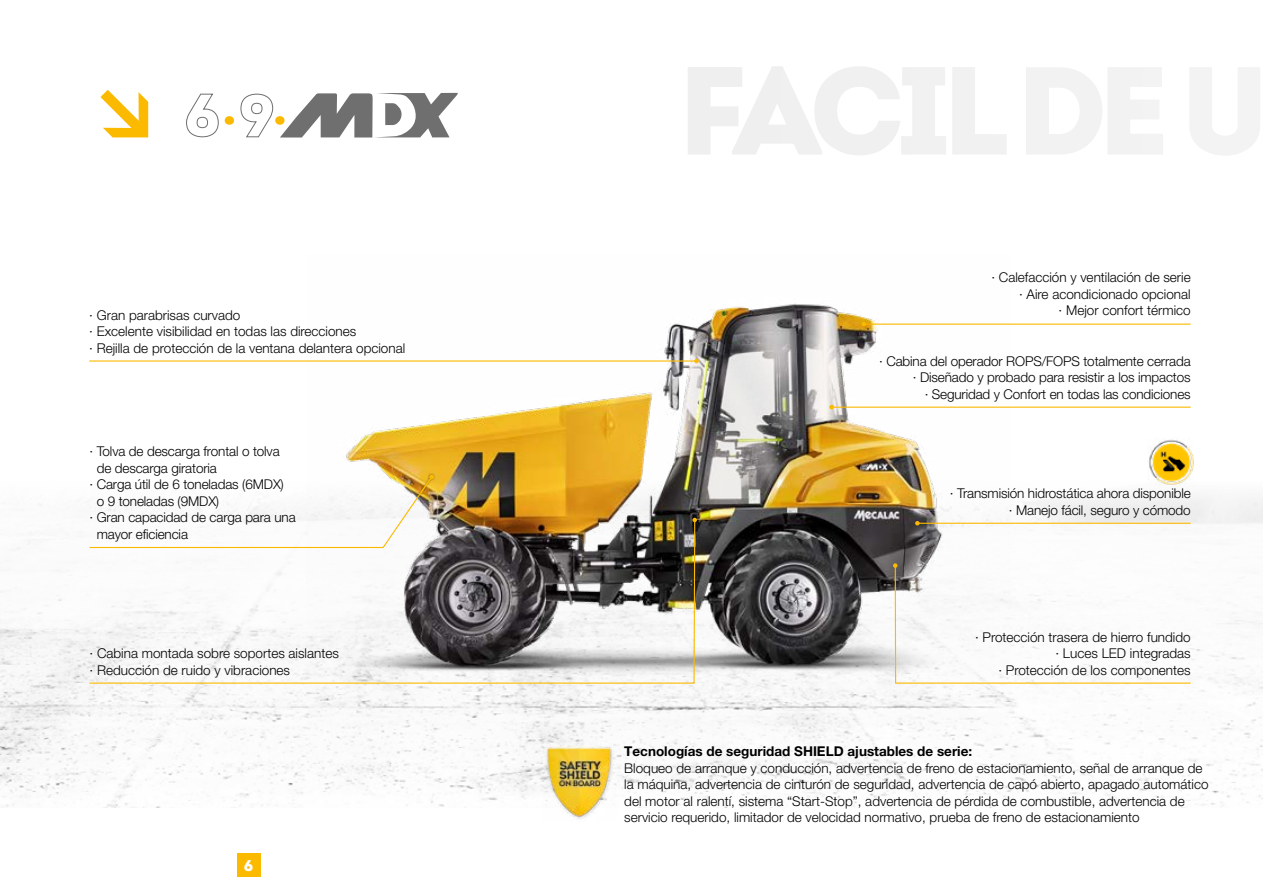
<style>
.page{position:relative;width:1263px;height:893px;background:#fff}
.page>*{position:absolute;margin:0;border:0;box-sizing:border-box;transform-origin:0 0}
.t1{font:900 15.45px "Intro";color:#fff}
.t2{font:300 13.5px/16.5px "Helvetica Neue LT Pro";color:#000;text-align:right}
.t3{font:700 13.5px "Helvetica Neue LT Pro";color:#000}
</style>
<div class="page">
<img style="left:0;top:495px;width:1263px;height:313px">
<svg style="left:100px;top:90px;width:48px;height:47px"></svg>
<div style="left:225px;top:116px;width:9px;height:9px;background:#fbba00;border-radius:50%"></div>
<div style="left:275px;top:116px;width:9px;height:9px;background:#fbba00;border-radius:50%"></div>
<svg style="left:280px;top:93px;width:178px;height:44px"></svg>
<svg style="left:240px;top:93px;width:33px;height:45px"></svg>
<svg style="left:186px;top:93px;width:33px;height:45px"></svg>
<img style="left:307px;top:304px;width:704px;height:421px">
<svg style="left:88px;top:519px;width:608px;height:165px"></svg>
<svg style="left:692px;top:518px;width:5px;height:4px"></svg>
<svg style="left:893px;top:563px;width:299px;height:121px"></svg>
<hr style="left:917px;top:523px;width:274px;height:1px;background:#fbba00">
<svg style="left:915px;top:521px;width:5px;height:4px"></svg>
<hr style="left:89px;top:360px;width:607px;height:2px;background:#fbba00">
<svg style="left:694px;top:359px;width:5px;height:4px"></svg>
<div style="left:417px;top:473px;width:18px;height:23px;background:#000;opacity:.5"></div>
<svg style="left:88px;top:475px;width:346px;height:74px"></svg>
<hr style="left:831px;top:407px;width:360px;height:1px;background:#fbba00">
<svg style="left:829px;top:405px;width:5px;height:4px"></svg>
<hr style="left:864px;top:324px;width:327px;height:1px;background:#fbba00">
<svg style="left:861px;top:322px;width:5px;height:4px"></svg>
<img style="left:1149px;top:439px;width:44px;height:46px">
<img style="left:543px;top:742px;width:74px;height:77px">
<div style="left:237px;top:853px;width:23px;height:23px;background:#fbba00"></div>
<p class="t2" style="left:89px;top:306px;width:317px;text-align:left">· Gran parabrisas curvado<br>· Excelente visibilidad en todas las direcciones<br>· Rejilla de protección de la ventana delantera opcional</p>
<p class="t2" style="left:89px;top:443px;width:192px">· Tolva de descarga frontal o tolva</p>
<p class="t2" style="left:97px;top:460px;width:122px">de descarga giratoria</p>
<p class="t2" style="left:89px;top:476px;width:196px">· Carga útil de 6 toneladas (6MDX)</p>
<p class="t2" style="left:97px;top:493px;width:124px">o 9 toneladas (9MDX)</p>
<p class="t2" style="left:89px;top:509px;width:208px">· Gran capacidad de carga para una</p>
<p class="t2" style="left:97px;top:526px;width:93px">mayor eficiencia</p>
<p class="t2" style="left:89px;top:645px;width:251px;text-align:left">· Cabina montada sobre soportes aislantes · Reducción de ruido y vibraciones</p>
<p class="t1" style="left:244px;top:855px;width:11px">6</p>
<p class="t2" style="left:991px;top:269px;width:201px">· Calefacción y ventilación de serie · Aire acondicionado opcional<br>· Mejor confort térmico</p>
<p class="t2" style="left:879px;top:352px;width:313px">· Cabina del operador ROPS/FOPS totalmente cerrada · Diseñado y probado para resistir a los impactos<br>· Seguridad y Confort en todas las condiciones</p>
<p class="t2" style="left:950px;top:485px;width:242px">· Transmisión hidrostática ahora disponible · Manejo fácil, seguro y cómodo</p>
<p class="t2" style="left:975px;top:628px;width:217px">· Protección trasera de hierro fundido · Luces LED integradas<br>· Protección de los componentes</p>
<p class="t3" style="left:624px;top:743px;width:349px">Tecnologías de seguridad SHIELD ajustables de serie:</p>
<p class="t2" style="left:624px;top:760px;width:586px;text-align:left">Bloqueo de arranque y conducción, advertencia de freno de estacionamiento, señal de arranque de la máquina, advertencia de cinturón de seguridad, advertencia de capó abierto, apagado automático del motor al ralentí, sistema “Start-Stop”, advertencia de pérdida de combustible, advertencia de servicio requerido, limitador de velocidad normativo, prueba de freno de estacionamiento</p>
</div>
